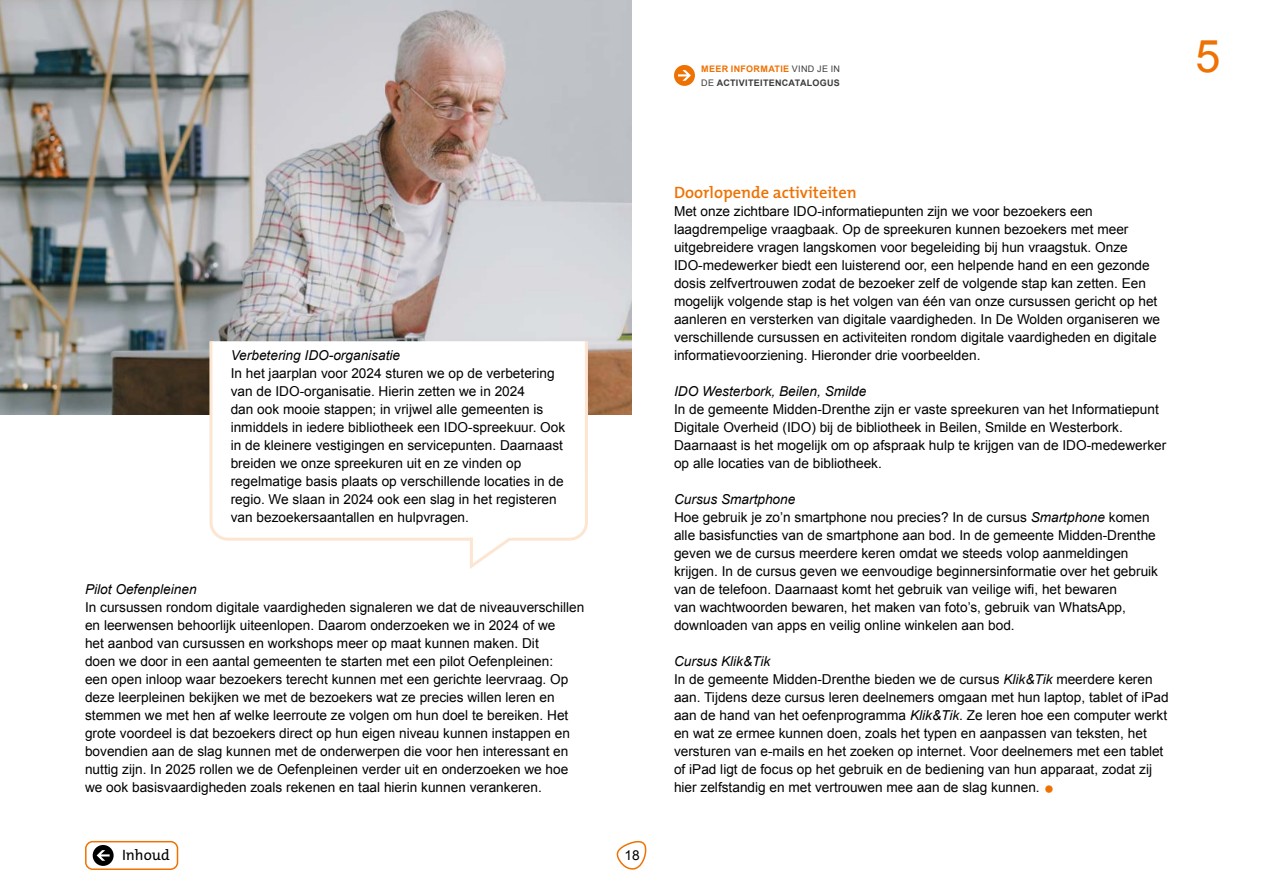
<style>
.page{position:relative;width:1263px;height:893px;background:#fff}
.page>*{position:absolute;margin:0;border:0;box-sizing:border-box;transform-origin:0 0}
.t1{font:45px "Arial";color:#ee7203}
.t2{font:600 16.5px "The Mix";color:#ee7203}
.t3{font:15px "The Mix";color:#000}
.t4{font:13.65px/18px "Arial";color:#000}
.t5{font:italic 13.65px "Arial";color:#000}
.t6{font:700 9px "Arial";letter-spacing:.035em;color:#3c3c3b}
.t7{font:700 9px "Arial";letter-spacing:.04em;color:#ee7203}
.s1{font-weight:400;color:#3c3c3b}
.s2{font-weight:400}
.s3{font-style:italic}
.s4{font-weight:900;font-size:22.5px;color:#ee7203}
</style>
<div class="page">
<div style="left:85px;top:841px;width:93px;height:29px;border:2px solid #ee7203;border-radius:7px"></div>
<div style="left:93px;top:845px;width:21px;height:21px;background:#000;border-radius:50%"></div>
<svg style="left:97px;top:850px;width:13px;height:11px"></svg>
<img style="left:0;top:0;width:631px;height:414px">
<svg style="left:616px;top:840px;width:31px;height:30px"></svg>
<svg style="left:208px;top:338px;width:381px;height:203px"></svg>
<svg style="left:468px;top:533px;width:48px;height:36px"></svg>
<hr style="left:473px;top:536px;width:39px;height:2px;background:#fff">
<div style="left:674px;top:65px;width:21px;height:21px;background:#ee7203;border-radius:50%"></div>
<svg style="left:678px;top:70px;width:13px;height:11px"></svg>
<p class="t5" style="left:231px;top:346px;width:171px">Verbetering IDO-organisatie</p>
<p class="t4" style="left:231px;top:364px;width:336px">In het jaarplan voor 2024 sturen we op de verbetering van de IDO-organisatie. Hierin zetten we in 2024<br>dan ook mooie stappen; in vrijwel alle gemeenten is inmiddels in iedere bibliotheek een IDO-spreekuur. Ook in de kleinere vestigingen en servicepunten. Daarnaast breiden we onze spreekuren uit en ze vinden op regelmatige basis plaats op verschillende locaties in de regio. We slaan in 2024 ook een slag in het registeren van bezoekersaantallen en hulpvragen.</p>
<p class="t5" style="left:85px;top:580px;width:113px">Pilot Oefenpleinen</p>
<p class="t4" style="left:85px;top:598px;width:501px">In cursussen rondom digitale vaardigheden signaleren we dat de niveauverschillen en leerwensen behoorlijk uiteenlopen. Daarom onderzoeken we in 2024 of we<br>het aanbod van cursussen en workshops meer op maat kunnen maken. Dit<br>doen we door in een aantal gemeenten te starten met een pilot Oefenpleinen:<br>een open inloop waar bezoekers terecht kunnen met een gerichte leervraag. Op deze leerpleinen bekijken we met de bezoekers wat ze precies willen leren en stemmen we met hen af welke leerroute ze volgen om hun doel te bereiken. Het grote voordeel is dat bezoekers direct op hun eigen niveau kunnen instappen en bovendien aan de slag kunnen met de onderwerpen die voor hen interessant en nuttig zijn. In 2025 rollen we de Oefenpleinen verder uit en onderzoeken we hoe we ook basisvaardigheden zoals rekenen en taal hierin kunnen verankeren.</p>
<p class="t3" style="left:122px;top:842px;width:49px">Inhoud</p>
<p class="t7" style="left:701px;top:63px;width:140px">MEER INFORMATIE <span class="s1">VIND JE IN</span></p>
<p class="t6" style="left:701px;top:76px;width:140px"><span class="s2">DE</span> ACTIVITEITENCATALOGUS</p>
<p class="t1" style="left:1195px;top:27px;width:27px">5</p>
<p class="t4" style="left:625px;top:846px;width:17px">18</p>
<p class="t2" style="left:674px;top:179px;width:184px">Doorlopende activiteiten</p>
<p class="t4" style="left:674px;top:202px;width:488px">Met onze zichtbare IDO-informatiepunten zijn we voor bezoekers een laagdrempelige vraagbaak. Op de spreekuren kunnen bezoekers met meer uitgebreidere vragen langskomen voor begeleiding bij hun vraagstuk. Onze IDO-medewerker biedt een luisterend oor, een helpende hand en een gezonde dosis zelfvertrouwen zodat de bezoeker zelf de volgende stap kan zetten. Een mogelijk volgende stap is het volgen van één van onze cursussen gericht op het aanleren en versterken van digitale vaardigheden. In De Wolden organiseren we verschillende cursussen en activiteiten rondom digitale vaardigheden en digitale informatievoorziening. Hieronder drie voorbeelden.</p>
<p class="t5" style="left:674px;top:382px;width:194px">IDO Westerbork, Beilen, Smilde</p>
<p class="t4" style="left:674px;top:400px;width:494px">In de gemeente Midden-Drenthe zijn er vaste spreekuren van het Informatiepunt Digitale Overheid (IDO) bij de bibliotheek in Beilen, Smilde en Westerbork.<br>Daarnaast is het mogelijk om op afspraak hulp te krijgen van de IDO-medewerker op alle locaties van de bibliotheek.</p>
<p class="t5" style="left:674px;top:490px;width:123px">Cursus Smartphone</p>
<p class="t4" style="left:674px;top:508px;width:486px">Hoe gebruik je zo’n smartphone nou precies? In de cursus <span class="s3">Smartphone</span> komen alle basisfuncties van de smartphone aan bod. In de gemeente Midden-Drenthe geven we de cursus meerdere keren omdat we steeds volop aanmeldingen krijgen. In de cursus geven we eenvoudige beginnersinformatie over het gebruik van de telefoon. Daarnaast komt het gebruik van veilige wifi, het bewaren<br>van wachtwoorden bewaren, het maken van foto’s, gebruik van WhatsApp, downloaden van apps en veilig online winkelen aan bod.</p>
<p class="t5" style="left:674px;top:652px;width:98px">Cursus Klik&amp;Tik</p>
<p class="t4" style="left:674px;top:670px;width:496px">In de gemeente Midden-Drenthe bieden we de cursus <span class="s3">Klik&amp;Tik</span> meerdere keren aan. Tijdens deze cursus leren deelnemers omgaan met hun laptop, tablet of iPad aan de hand van het oefenprogramma <span class="s3">Klik&amp;Tik</span>. Ze leren hoe een computer werkt en wat ze ermee kunnen doen, zoals het typen en aanpassen van teksten, het versturen van e-mails en het zoeken op internet. Voor deelnemers met een tablet of iPad ligt de focus op het gebruik en de bediening van hun apparaat, zodat zij hier zelfstandig en met vertrouwen mee aan de slag kunnen. <span class="s4">•</span></p>
</div>
